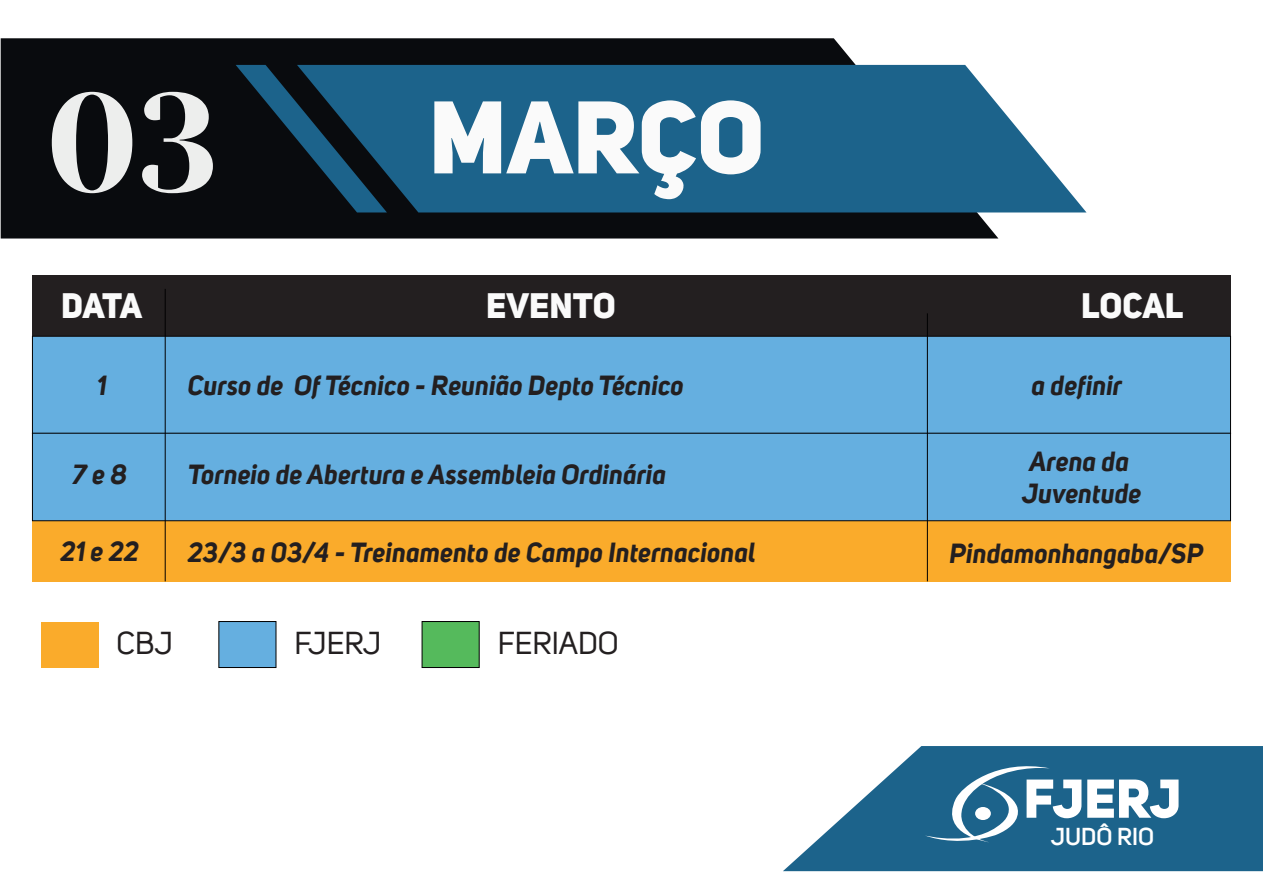
<style>
.page{position:relative;width:1263px;height:893px;background:#fff}
.page>*{position:absolute;margin:0;border:0;box-sizing:border-box;transform-origin:0 0}
.t1{font:800 101.7px "Uni Sans";color:#fafafa}
.t2{font:54px "Uni Sans Heavy CAPS";letter-spacing:-.01em;color:#fff}
.t3{font:800 34.5px "Uni Sans";color:#fafafa}
.t4{font:30.9px "Uni Sans";color:#231f20}
.t5{font:italic 700 27px/32.4px "Uni Sans";color:#231f20}
.t6{font:600 23.85px "Uni Sans";color:#fff}
</style>
<div class="page">
<svg style="left:783px;top:746px;width:480px;height:125px;fill:#1c638b"></svg>
<svg style="left:1px;top:38px;width:997px;height:201px;background:#1a1c1f"></svg>
<svg style="left:387px;top:65px;width:699px;height:147px;background:#2f6f94"></svg>
<svg style="left:236px;top:65px;width:151px;height:147px;background:#102f42"></svg>
<div style="left:32px;top:276px;width:1198px;height:60px;background:#231f20"></div>
<div style="left:32px;top:336px;width:1199px;height:98px;background:#65afe0;border:1px solid #000001"></div>
<div style="left:41px;top:621px;width:57px;height:46px;background:#faab2b"></div>
<svg style="left:924px;top:758px;width:126px;height:90px;background:#387699"></svg>
<div style="left:975px;top:807px;width:16px;height:13px;background:#fff;border-radius:50%"></div>
<div style="left:32px;top:521px;width:1198px;height:60px;background:#faab2b"></div>
<div style="left:32px;top:433px;width:1199px;height:88px;background:#65afe0;border:1px solid #000001"></div>
<div style="left:219px;top:621px;width:57px;height:47px;background:#65afe0;border:1px solid #000001"></div>
<div style="left:422px;top:621px;width:57px;height:47px;background:#55ba5c;border:1px solid #000001"></div>
<svg style="left:52px;top:92px;width:80px;height:101px;background:#7a7b7c"></svg>
<svg style="left:142px;top:92px;width:71px;height:101px;background:#656768"></svg>
<hr style="left:165px;top:289px;width:1px;height:292px;background:#000001">
<hr style="left:927px;top:313px;width:1px;height:268px;background:#000001">
<h1 class="t1" style="left:429px;top:72px;width:337px">MARÇO</h1>
<p class="t3" style="left:61px;top:284px;width:82px">DATA</p>
<p class="t3" style="left:486px;top:284px;width:131px">EVENTO</p>
<p class="t3" style="left:1081px;top:284px;width:104px">LOCAL</p>
<p class="t5" style="left:97px;top:369px;width:11px">1</p>
<p class="t5" style="left:188px;top:369px;width:498px">Curso de Of Técnico - Reunião Depto Técnico</p>
<p class="t5" style="left:72px;top:458px;width:56px">7 e 8</p>
<p class="t5" style="left:188px;top:458px;width:480px">Torneio de Abertura e Assembleia Ordinária</p>
<p class="t5" style="left:1031px;top:369px;width:92px">a definir</p>
<p class="t5" style="left:1022px;top:445px;width:121px">Arena da<br>Juventude</p>
<p class="t5" style="left:61px;top:535px;width:80px">21 e 22</p>
<p class="t5" style="left:188px;top:536px;width:569px">23/3 a 03/4 - Treinamento de Campo Internacional</p>
<p class="t5" style="left:949px;top:537px;width:255px">Pindamonhangaba/SP</p>
<p class="t4" style="left:117px;top:625px;width:58px">CBJ</p>
<p class="t4" style="left:294px;top:625px;width:88px">FJERJ</p>
<p class="t4" style="left:498px;top:625px;width:122px">FERIADO</p>
<h2 class="t2" style="left:1023px;top:764px;width:159px">fjerj</h2>
<p class="t6" style="left:1051px;top:823px;width:105px">JUDÔ RIO</p>
</div>
